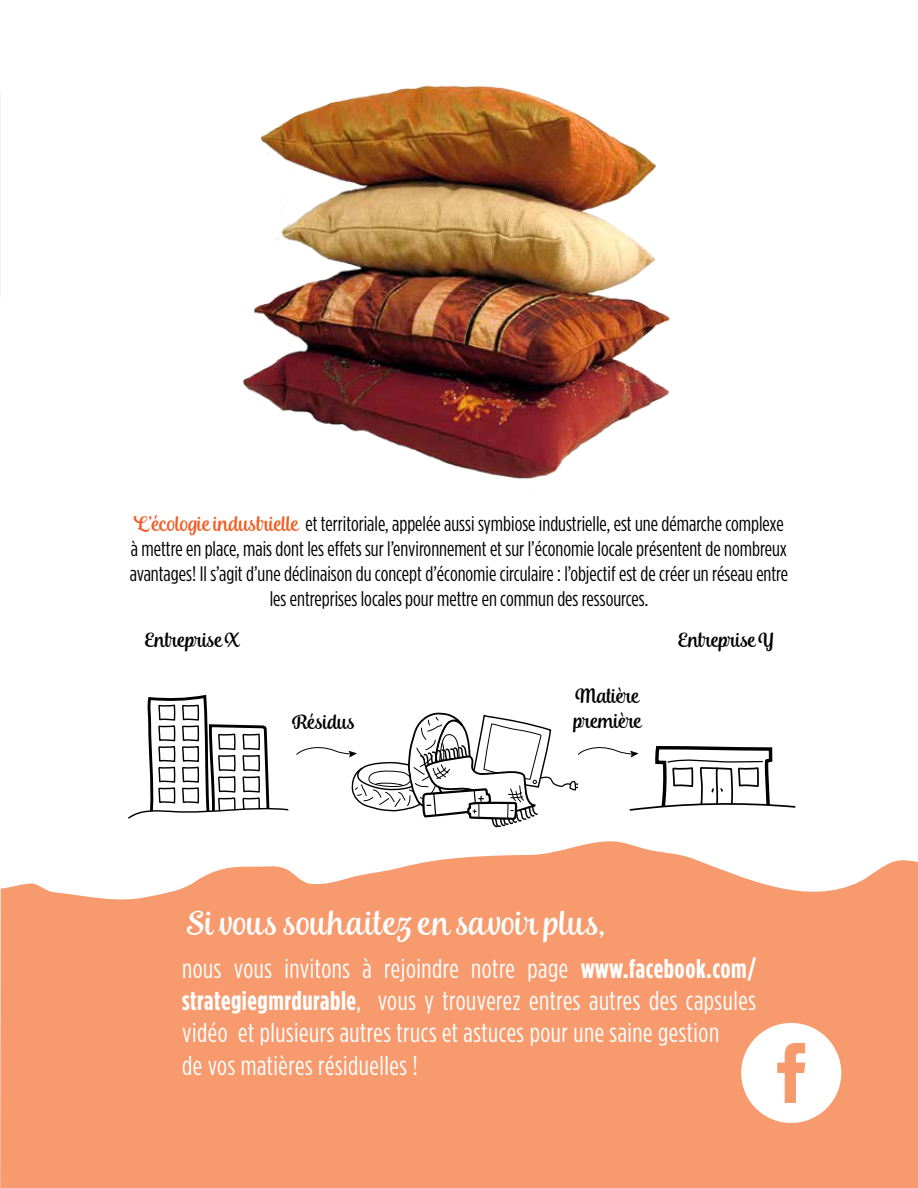
<style>
.page{position:relative;width:918px;height:1188px;background:#fff}
.page>*{position:absolute;margin:0;border:0;box-sizing:border-box;transform-origin:0 0}
.t1{font:34.5px "Andalusia";letter-spacing:.04em;color:#fff}
.t2{font:condensed 27px/32.4px "Gotham HTF";letter-spacing:.02em;color:#fff}
.t3{font:condensed 21px/25.2px "Gotham HTF";color:#000;text-align:center}
.t4{font:20.55px/24.6px "Andalusia";color:#000}
.s1{font-family:"Andalusia";font-stretch:normal;color:#f15d24}
.s2{font-weight:700}
</style>
<div class="page">
<svg style="left:0;top:841px;width:918px;height:347px;background:#f7a47b"></svg>
<svg style="left:0;top:91px;width:1px;height:206px"></svg>
<img style="left:242px;top:85px;width:428px;height:394px">
<svg style="left:128px;top:694px;width:668px;height:134px"></svg>
<svg style="left:741px;top:1023px;width:100px;height:100px"></svg>
<p class="t3" style="left:130px;top:511px;width:660px"><span class="s1">L’écologie industrielle</span> et territoriale, appelée aussi symbiose industrielle, est une démarche complexe à mettre en place, mais dont les effets sur l’environnement et sur l’économie locale présentent de nombreux avantages! Il s’agit d’une déclinaison du concept d’économie circulaire : l’objectif est de créer un réseau entre les entreprises locales pour mettre en commun des ressources.</p>
<p class="t4" style="left:145px;top:627px;width:96px">Entreprise X</p>
<p class="t4" style="left:678px;top:627px;width:97px">Entreprise Y</p>
<p class="t4" style="left:293px;top:709px;width:64px">Résidus</p>
<p class="t4" style="left:573px;top:684px;width:70px">Matière première</p>
<h1 class="t1" style="left:186px;top:903px;width:420px">Si vous souhaitez en savoir plus,</h1>
<p class="t2" style="left:182px;top:951px;width:575px">nous vous invitons à rejoindre notre page <span class="s2">www.facebook.com/ strategiegmrdurable</span>, vous y trouverez entres autres des capsules vidéo et plusieurs autres trucs et astuces pour une saine gestion<br>de vos matières résiduelles !</p>
</div>
